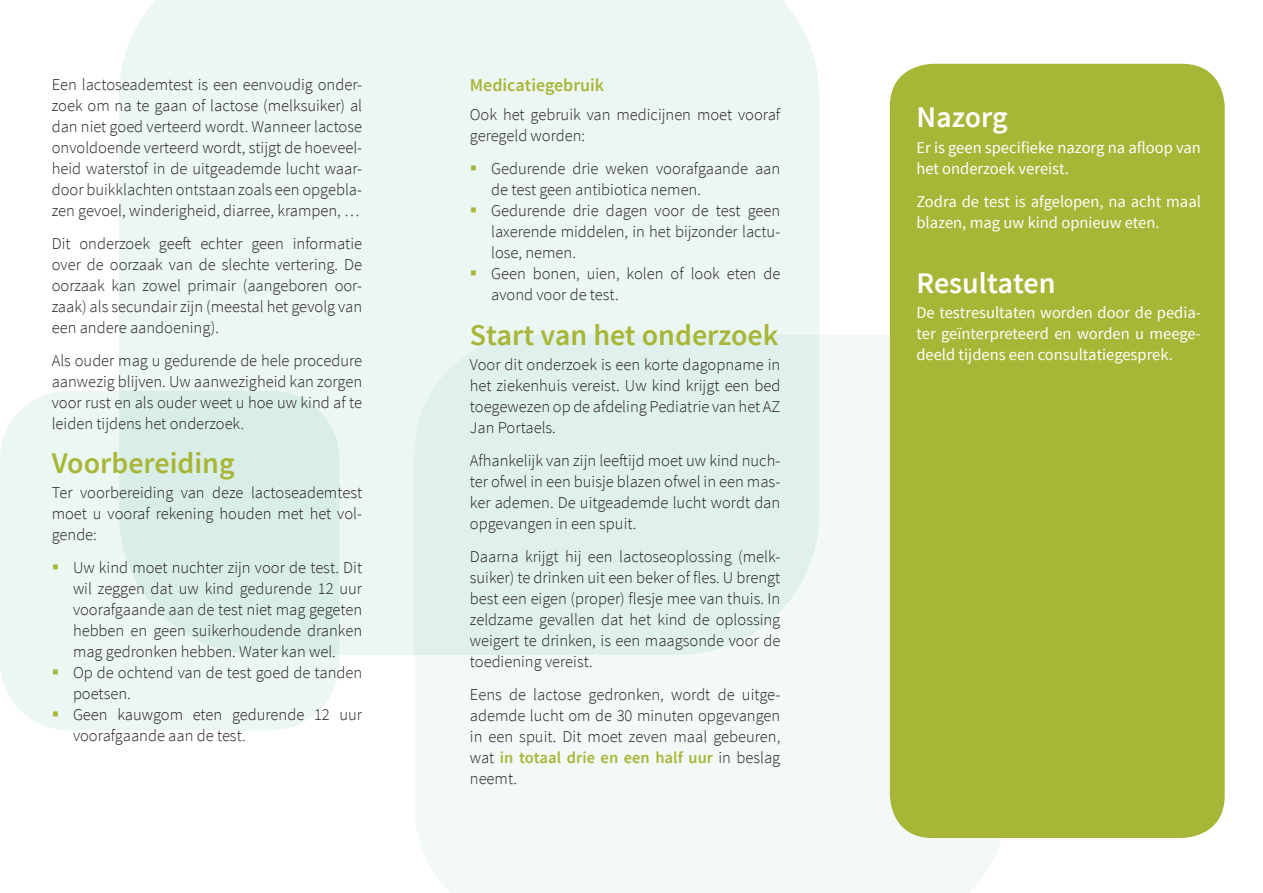
<style>
.page{position:relative;width:1263px;height:893px;background:#fff}
.page>*{position:absolute;margin:0;border:0;box-sizing:border-box;transform-origin:0 0}
.titel{font:600 30px "Source Sans Pro";color:#a8b637}
.KADER_titel{font:600 30px "Source Sans Pro";color:#fff}
.ondertitel{font:600 18px "Source Sans Pro";color:#a8b637}
.body{font:300 16.5px/21px "Source Sans Pro";color:#231f20;text-align:justify}
.KADER_tekst{font:16.5px/21px "Source Sans Pro";color:#fff}
.s1{font-weight:600;color:#a8b637}
</style>
<div class="page">
<div style="left:119px;top:0;width:700px;height:655px;background:#ecf6f3"></div>
<svg style="left:0;top:391px;width:339px;height:339px;background:#e4f2ee"></svg>
<svg style="left:414px;top:334px;width:592px;height:559px;fill:#f2f9f7"></svg>
<div style="left:890px;top:64px;width:335px;height:774px;background:#a8b637;border-radius:43px"></div>
<svg style="left:53px;top:565px;width:5px;height:5px"></svg>
<svg style="left:53px;top:670px;width:5px;height:5px"></svg>
<svg style="left:53px;top:712px;width:5px;height:5px"></svg>
<svg style="left:471px;top:166px;width:5px;height:5px"></svg>
<svg style="left:471px;top:208px;width:5px;height:5px"></svg>
<svg style="left:471px;top:271px;width:5px;height:5px"></svg>
<p class="body" style="left:52px;top:74px;width:312px">Een lactoseademtest is een eenvoudig onder&shy;zoek om na te gaan of lactose (melksuiker) al dan niet goed verteerd wordt. Wanneer lactose onvoldoende verteerd wordt, stijgt de hoeveel&shy;heid waterstof in de uitgeademde lucht waar&shy;door buikklachten ontstaan zoals een opgebla&shy;zen gevoel, winderigheid, diarree, krampen, …</p>
<p class="body" style="left:52px;top:233px;width:312px">Dit onderzoek geeft echter geen informatie over de oorzaak van de slechte vertering. De oorzaak kan zowel primair (aangeboren oor&shy;zaak) als secundair zijn (meestal het gevolg van een andere aandoening).</p>
<p class="body" style="left:52px;top:350px;width:312px">Als ouder mag u gedurende de hele procedure aanwezig blijven. Uw aanwezigheid kan zorgen voor rust en als ouder weet u hoe uw kind af te leiden tijdens het onderzoek.</p>
<p class="titel" style="left:52px;top:444px;width:184px">Voorbereiding</p>
<p class="body" style="left:52px;top:482px;width:312px">Ter voorbereiding van deze lactoseademtest moet u vooraf rekening houden met het vol&shy;gende:</p>
<p class="body" style="left:73px;top:557px;width:291px">Uw kind moet nuchter zijn voor de test. Dit wil zeggen dat uw kind gedurende 12 uur voorafgaande aan de test niet mag gegeten hebben en geen suikerhoudende dranken mag gedronken hebben. Water kan wel.</p>
<p class="body" style="left:73px;top:662px;width:291px">Op de ochtend van de test goed de tanden poetsen.</p>
<p class="body" style="left:73px;top:704px;width:291px">Geen kauwgom eten gedurende 12 uur voorafgaande aan de test.</p>
<p class="ondertitel" style="left:470px;top:73px;width:136px">Medicatiegebruik</p>
<p class="body" style="left:470px;top:104px;width:312px">Ook het gebruik van medicijnen moet vooraf geregeld worden:</p>
<p class="body" style="left:491px;top:158px;width:291px">Gedurende drie weken voorafgaande aan de test geen antibiotica nemen.</p>
<p class="body" style="left:491px;top:200px;width:291px">Gedurende drie dagen voor de test geen laxerende middelen, in het bijzonder lactu&shy;lose, nemen.</p>
<p class="body" style="left:491px;top:263px;width:291px">Geen bonen, uien, kolen of look eten de avond voor de test.</p>
<p class="titel" style="left:470px;top:316px;width:310px">Start van het onderzoek</p>
<p class="body" style="left:470px;top:354px;width:312px">Voor dit onderzoek is een korte dagopname in het ziekenhuis vereist. Uw kind krijgt een bed toegewezen op de afdeling Pediatrie van het AZ Jan Portaels.</p>
<p class="body" style="left:470px;top:450px;width:312px">Afhankelijk van zijn leeftijd moet uw kind nuch&shy;ter ofwel in een buisje blazen ofwel in een mas&shy;ker ademen. De uitgeademde lucht wordt dan opgevangen in een spuit.</p>
<p class="body" style="left:470px;top:546px;width:312px">Daarna krijgt hij een lactoseoplossing (melk&shy;suiker) te drinken uit een beker of fles. U brengt best een eigen (proper) flesje mee van thuis. In zeldzame gevallen dat het kind de oplossing weigert te drinken, is een maagsonde voor de toediening vereist.</p>
<p class="body" style="left:470px;top:684px;width:312px">Eens de lactose gedronken, wordt de uitge&shy;ademde lucht om de 30 minuten opgevangen in een spuit. Dit moet zeven maal gebeuren, wat <span class="s1">in totaal drie en een half uur</span> in beslag neemt.</p>
<p class="KADER_titel" style="left:916px;top:99px;width:93px">Nazorg</p>
<p class="KADER_tekst" style="left:916px;top:137px;width:286px">Er is geen specifieke nazorg na afloop van het onderzoek vereist.</p>
<p class="KADER_tekst" style="left:916px;top:191px;width:286px">Zodra de test is afgelopen, na acht maal blazen, mag uw kind opnieuw eten.</p>
<p class="KADER_titel" style="left:916px;top:264px;width:141px">Resultaten</p>
<p class="KADER_tekst" style="left:916px;top:303px;width:286px;text-align:justify">De testresultaten worden door de pedia&shy;ter geïnterpreteerd en worden u meege&shy;deeld tijdens een consultatiegesprek.</p>
</div>
